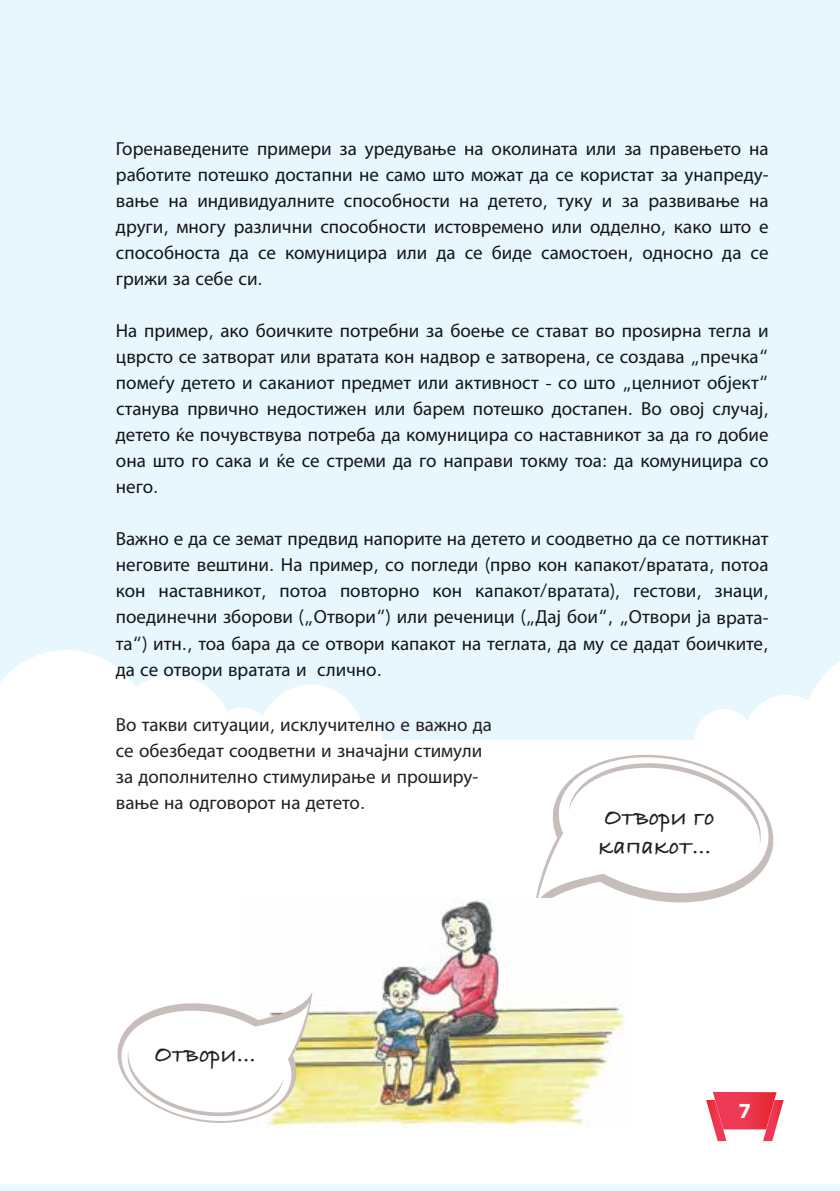
<style>
.page{position:relative;width:840px;height:1191px;background:#fff}
.page>*{position:absolute;margin:0;border:0;box-sizing:border-box;transform-origin:0 0}
.t1{font:700 24px/28.8px "Bradley Hand ITCTT";color:#231f20}
.t2{font:900 20px "Avenir";color:#fff}
.t3{font:19px/26px "Myriad Pro";color:#121617;text-align:justify}
.t4{font:19px/26px "Myriad Pro";color:#231f20}
.s1{font-family:"Avenir"}
</style>
<div class="page">
<div style="left:0;top:0;width:839px;height:1191px;background:#e8f6fd"></div>
<svg style="left:0;top:650px;width:839px;height:534px;fill:#fff"></svg>
<div style="left:532px;top:746px;width:247px;height:171px;background:#fff"></div>
<svg style="left:536px;top:749px;width:238px;height:155px;background:#f8f7f7"></svg>
<img style="left:243px;top:898px;width:387px;height:229px">
<svg style="left:112px;top:991px;width:200px;height:138px;background:#f7f6f0"></svg>
<svg style="left:705px;top:1091px;width:78px;height:50px;background:#f27181"></svg>
<p class="t3" style="left:116px;top:136px;width:654px">Горенаведените примери за уредување на околината или за правењето на работите потешко достапни не само што можат да се користат за унапреду&shy;вање на индивидуалните способности на детето<span class="s1">,</span> туку и за развивање на други<span class="s1">,</span> многу различни способности истовремено или одделно<span class="s1">,</span> како што е способноста да се комуницира или да се биде самостоен<span class="s1">,</span> односно да се грижи за себе си<span class="s1">.</span></p>
<p class="t3" style="left:116px;top:318px;width:654px">На пример<span class="s1">,</span> ако боичките потребни за боење се стават во проѕирна тегла и цврсто се затворат или вратата кон надвор е затворена<span class="s1">,</span> се создава <span class="s1">„</span>пречка<span class="s1">“ </span>помеѓу детето и саканиот предмет или активност <span class="s1">-</span> со што <span class="s1">„</span>целниот објект<span class="s1">“ </span>станува првично недостижен или барем потешко достапен<span class="s1">.</span> Во овој случај<span class="s1">, </span>детето ќе почувствува потреба да комуницира со наставникот за да го добие она што го сака и ќе се стреми да го направи токму тоа<span class="s1">:</span> да комуницира со него<span class="s1">.</span></p>
<p class="t3" style="left:116px;top:526px;width:654px">Важно е да се земат предвид напорите на детето и соодветно да се поттикнат неговите вештини<span class="s1">.</span> На пример<span class="s1">,</span> со погледи <span class="s1">(</span>прво кон капакот<span class="s1">/</span>вратата<span class="s1">,</span> потоа кон наставникот<span class="s1">,</span> потоа повторно кон капакот<span class="s1">/</span>вратата<span class="s1">),</span> гестови<span class="s1">,</span> знаци<span class="s1">, </span>поединечни зборови <span class="s1">(„</span>Отвори<span class="s1">“)</span> или реченици <span class="s1">(„</span>Дај бои<span class="s1">“, „</span>Отвори ја врата&shy;та<span class="s1">“)</span> итн<span class="s1">.,</span> тоа бара да се отвори капакот на теглата<span class="s1">,</span> да му се дадат боичките<span class="s1">, </span>да се отвори вратата и слично<span class="s1">.</span></p>
<p class="t4" style="left:116px;top:711px;width:377px">Во такви ситуации<span class="s1">,</span> исклучително е важно да се обезбедат соодветни и значајни стимули за дополнително стимулирање и проширу&shy;вање на одговорот на детето<span class="s1">.</span></p>
<p class="t1" style="left:154px;top:1039px;width:103px">Отвори...</p>
<p class="t1" style="left:598px;top:801px;width:118px">Отвори го капакот...</p>
<p class="t2" style="left:738px;top:1093px;width:13px">7</p>
</div>
